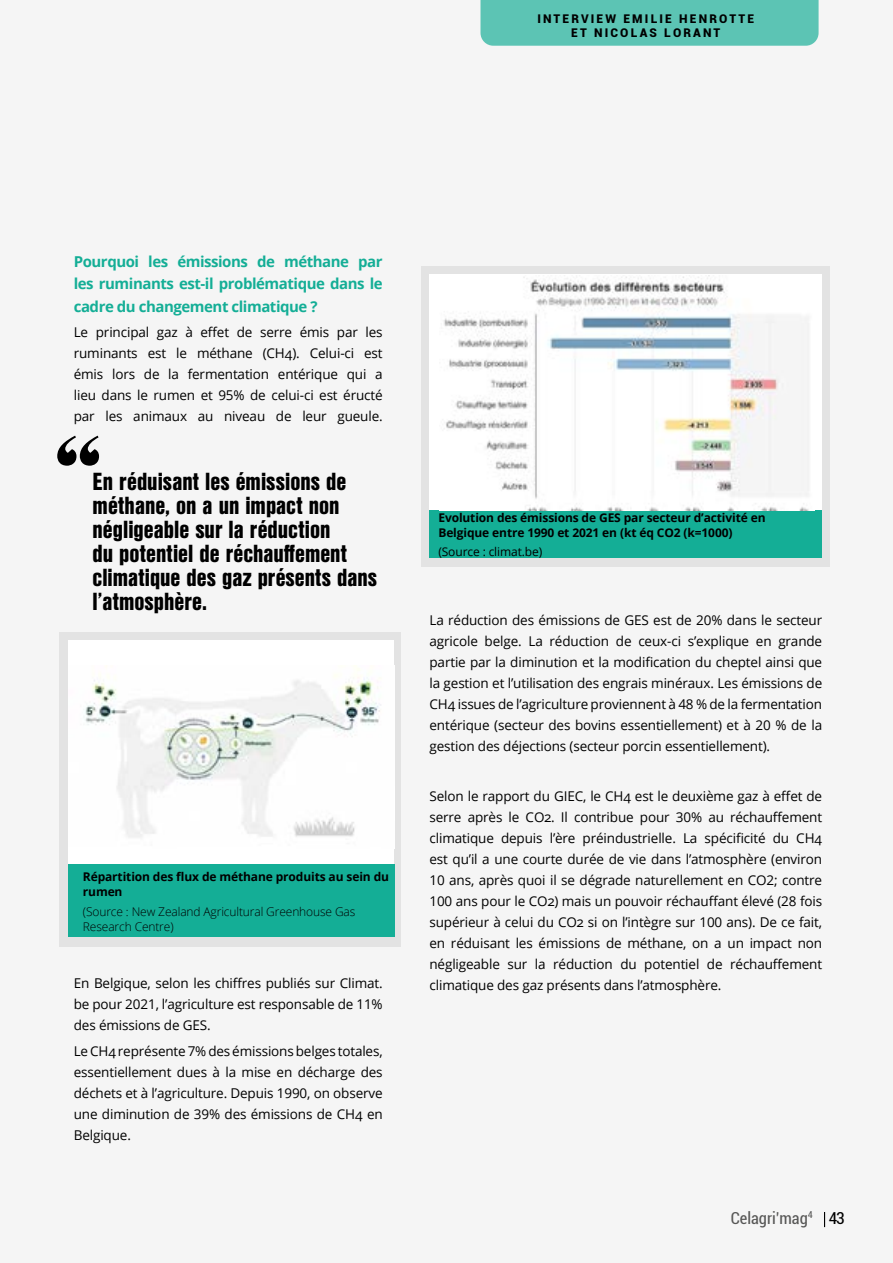
<style>
.page{position:relative;width:893px;height:1263px;background:#f5f5f5}
.page>*{position:absolute;margin:0;border:0;box-sizing:border-box;transform-origin:0 0}
.t1{font:italic 108px "Abril Fatface";color:#000}
.t2{font:900 24px/24px "Nimbus San Con L";color:#000}
.t3{font:condensed 16.5px "Roboto";color:#575756}
.t4{font:condensed 16.5px "Roboto";color:#000}
.t5{font:700 15px/22.5px "Open Sans";letter-spacing:-.03em;color:#14ae96;text-align:justify}
.t6{font:13.5px/21px "Open Sans";letter-spacing:-.01em;color:#000;text-align:justify}
.t7{font:700 12px/15px "Open Sans";letter-spacing:-.01em;color:#000}
.t8{font:300 12px/15px "Open Sans";letter-spacing:-.01em;color:#000}
.t9{font:900 12px/14.4px "Roboto";letter-spacing:.18em;color:#000;text-align:center}
.t10{font:12px "Open Sans";letter-spacing:-.01em;color:#000}
.t11{font:condensed 9.6px "Roboto";color:#575756}
</style>
<div class="page">
<svg style="left:824px;top:1212px;width:1px;height:15px"></svg>
<div style="left:421px;top:266px;width:408px;height:301px;background:#e3e3e3"></div>
<div style="left:60px;top:632px;width:341px;height:314px;background:#e3e3e3"></div>
<div style="left:69px;top:640px;width:325px;height:225px;background:#fff"></div>
<img style="left:85px;top:668px;width:296px;height:170px">
<div style="left:69px;top:865px;width:326px;height:72px;background:#14ae96"></div>
<div style="left:429px;top:510px;width:393px;height:48px;background:#14ae96"></div>
<div style="left:429px;top:275px;width:393px;height:235px;background:#fff"></div>
<img style="left:443px;top:275px;width:366px;height:235px">
<div style="left:480px;top:0;width:339px;height:46px;background:#5cc4b4"></div>
<p class="t9" style="left:537px;top:11px;width:218px">INTERVIEW EMILIE HENROTTE<br>ET NICOLAS LORANT</p>
<p class="t5" style="left:74px;top:250px;width:310px">Pourquoi les émissions de méthane par les ruminants est-il problématique dans le cadre du changement climatique ?</p>
<p class="t6" style="left:74px;top:321px;width:310px">Le principal gaz à effet de serre émis par les ruminants est le méthane (CH4). Celui-ci est émis lors de la fermentation entérique qui a lieu dans le rumen et 95% de celui-ci est éructé par les animaux au niveau de leur gueule.</p>
<h1 class="t1" style="left:46px;top:402px;width:54px">“</h1>
<h2 class="t2" style="left:93px;top:468px;width:286px">En réduisant les émissions de méthane, on a un impact non négligeable sur la réduction<br>du potentiel de réchauffement climatique des gaz présents dans l’atmosphère.</h2>
<p class="t7" style="left:83px;top:869px;width:308px">Répartition des flux de méthane produits au sein du rumen</p>
<p class="t8" style="left:83px;top:903px;width:274px">(Source : New Zealand Agricultural Greenhouse Gas<br>Research Centre)</p>
<p class="t6" style="left:74px;top:972px;width:310px">En Belgique, selon les chiffres publiés sur Climat. be pour 2021, l’agriculture est responsable de 11% des émissions de GES.</p>
<p class="t6" style="left:74px;top:1040px;width:310px">Le CH4 représente 7% des émissions belges totales, essentiellement dues à la mise en décharge des déchets et à l’agriculture. Depuis 1990, on observe une diminution de 39% des émissions de CH4 en Belgique.</p>
<p class="t7" style="left:438px;top:510px;width:329px">Evolution des émissions de GES par secteur d’activité en<br>Belgique entre 1990 et 2021 en (kt éq CO2 (k=1000)</p>
<p class="t10" style="left:438px;top:544px;width:105px">(Source : climat.be)</p>
<p class="t6" style="left:429px;top:609px;width:394px">La réduction des émissions de GES est de 20% dans le secteur agricole belge. La réduction de ceux-ci s’explique en grande partie par la diminution et la modification du cheptel ainsi que la gestion et l’utilisation des engrais minéraux. Les émissions de CH4 issues de l’agriculture proviennent à 48 % de la fermentation entérique (secteur des bovins essentiellement) et à 20 % de la gestion des déjections (secteur porcin essentiellement).</p>
<p class="t6" style="left:429px;top:786px;width:394px">Selon le rapport du GIEC, le CH4 est le deuxième gaz à effet de serre après le CO2. Il contribue pour 30% au réchauffement climatique depuis l’ère préindustrielle. La spécificité du CH4 est qu’il a une courte durée de vie dans l’atmosphère (environ 10 ans, après quoi il se dégrade naturellement en CO2; contre 100 ans pour le CO2) mais un pouvoir réchauffant élevé (28 fois supérieur à celui du CO2 si on l’intègre sur 100 ans). De ce fait, en réduisant les émissions de méthane, on a un impact non négligeable sur la réduction du potentiel de réchauffement climatique des gaz présents dans l’atmosphère.</p>
<p class="t3" style="left:731px;top:1206px;width:79px">Celagri’mag</p>
<p class="t4" style="left:829px;top:1207px;width:17px">43</p>
<p class="t11" style="left:808px;top:1208px;width:6px">4</p>
</div>
